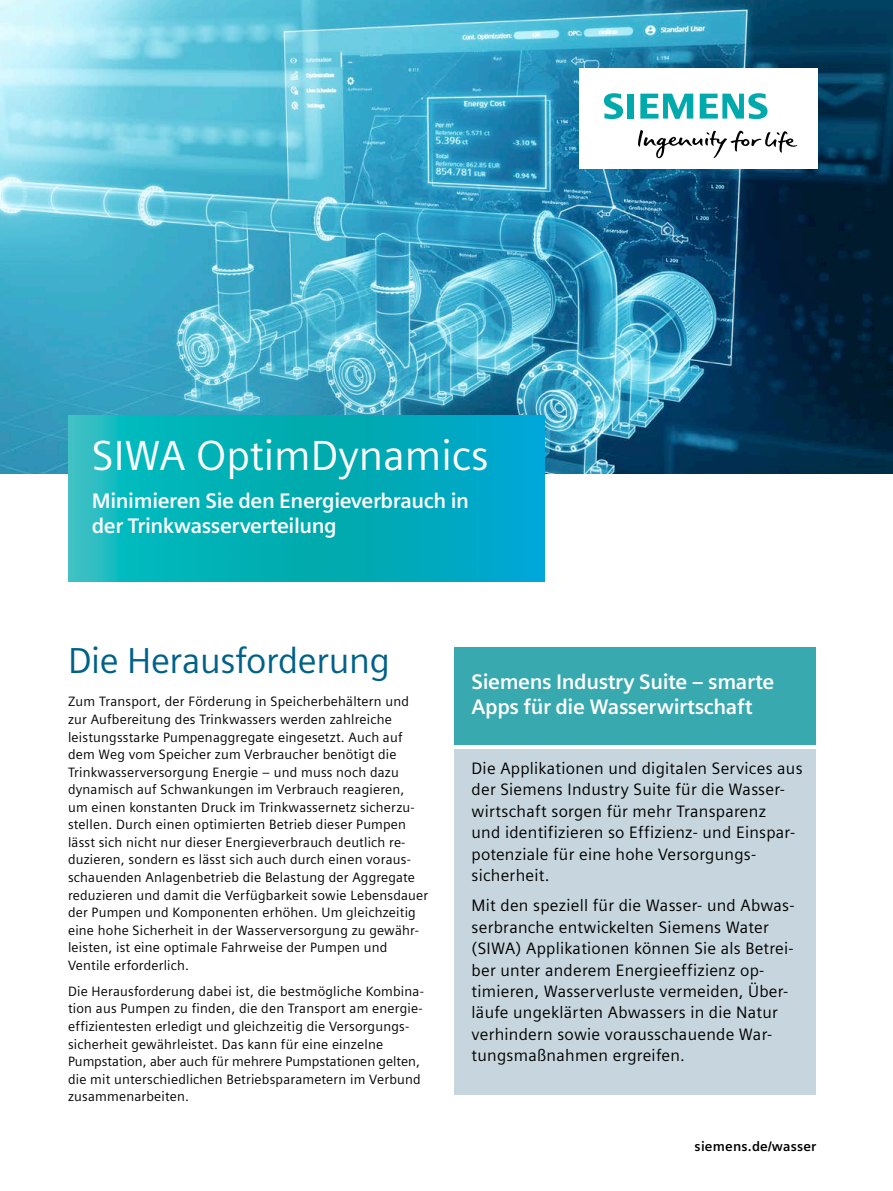
<style>
.page{position:relative;width:893px;height:1191px;background:#fff}
.page>*{position:absolute;margin:0;border:0;box-sizing:border-box;transform-origin:0 0}
.t1{font:42px "Siemens Sans Global";color:#fff}
.t2{font:36px "Siemens Sans Global";letter-spacing:-.01em;color:#006188}
.t3{font:700 21px/25.2px "Siemens Sans Global";letter-spacing:-.02em;color:#fff}
.t4{font:16.5px/21.5px "Siemens Sans Global";letter-spacing:.015em;color:#000}
.t5{font:13.5px/17.5px "Siemens Sans Global";letter-spacing:.015em;color:#000}
.t6{font:700 13.5px "Siemens Sans Global";letter-spacing:.015em;color:#000}
</style>
<div class="page">
<img style="left:0;top:0;width:893px;height:473px">
<svg style="left:68px;top:415px;width:476px;height:166px;background:#04aebb"></svg>
<div style="left:455px;top:647px;width:361px;height:98px;background:#38a9ae"></div>
<div style="left:455px;top:749px;width:361px;height:345px;background:#c7d6de"></div>
<div style="left:579px;top:68px;width:238px;height:101px;background:#fff"></div>
<svg style="left:638px;top:130px;width:159px;height:28px"></svg>
<svg style="left:604px;top:93px;width:30px;height:26px"></svg>
<svg style="left:640px;top:94px;width:53px;height:25px"></svg>
<svg style="left:700px;top:93px;width:67px;height:26px"></svg>
<h1 class="t1" style="left:92px;top:424px;width:399px">SIWA OptimDynamics</h1>
<h3 class="t3" style="left:92px;top:488px;width:379px">Minimieren Sie den Energieverbrauch in der Trinkwasserverteilung</h3>
<h2 class="t2" style="left:68px;top:634px;width:323px">Die Herausforderung</h2>
<p class="t5" style="left:68px;top:693px;width:362px">Zum Transport, der Förderung in Speicherbehältern und zur Aufbereitung des Trinkwassers werden zahlreiche leistungsstarke Pumpenaggregate eingesetzt. Auch auf dem Weg vom Speicher zum Verbraucher benötigt die Trinkwasserversorgung Energie – und muss noch dazu dynamisch auf Schwankungen im Verbrauch reagieren,<br>um einen konstanten Druck im Trinkwassernetz sicherzu&shy;stellen. Durch einen optimierten Betrieb dieser Pumpen lässt sich nicht nur dieser Energieverbrauch deutlich re&shy;duzieren, sondern es lässt sich auch durch einen voraus&shy;schauenden Anlagenbetrieb die Belastung der Aggregate reduzieren und damit die Verfügbarkeit sowie Lebensdauer der Pumpen und Komponenten erhöhen. Um gleichzeitig eine hohe Sicherheit in der Wasserversorgung zu gewähr&shy;leisten, ist eine optimale Fahrweise der Pumpen und Ventile erforderlich.</p>
<p class="t5" style="left:68px;top:983px;width:357px">Die Herausforderung dabei ist, die bestmögliche Kombina&shy;tion aus Pumpen zu finden, die den Transport am energie&shy;effizientesten erledigt und gleichzeitig die Versorgungs&shy;sicherheit gewährleistet. Das kann für eine einzelne Pumpstation, aber auch für mehrere Pumpstationen gelten, die mit unterschiedlichen Betriebsparametern im Verbund zusammenarbeiten.</p>
<h3 class="t3" style="left:472px;top:669px;width:304px">Siemens Industry Suite – smarte<br>Apps für die Wasserwirtschaft</h3>
<p class="t4" style="left:472px;top:758px;width:333px">Die Applikationen und digitalen Services aus der Siemens Industry Suite für die Wasser&shy;wirtschaft sorgen für mehr Transparenz<br>und identifizieren so Effizienz- und Einspar&shy;potenziale für eine hohe Versorgungs&shy;sicherheit.</p>
<p class="t4" style="left:472px;top:895px;width:324px">Mit den speziell für die Wasser- und Abwas&shy;serbranche entwickelten Siemens Water (SIWA) Applikationen können Sie als Betrei&shy;ber unter anderem Energieeffizienz op&shy;timieren, Wasserverluste vermeiden, Über&shy;läufe ungeklärten Abwassers in die Natur verhindern sowie vorausschauende War&shy;tungsmaßnahmen ergreifen.</p>
<p class="t6" style="left:695px;top:1138px;width:123px">siemens.de/wasser</p>
</div>
